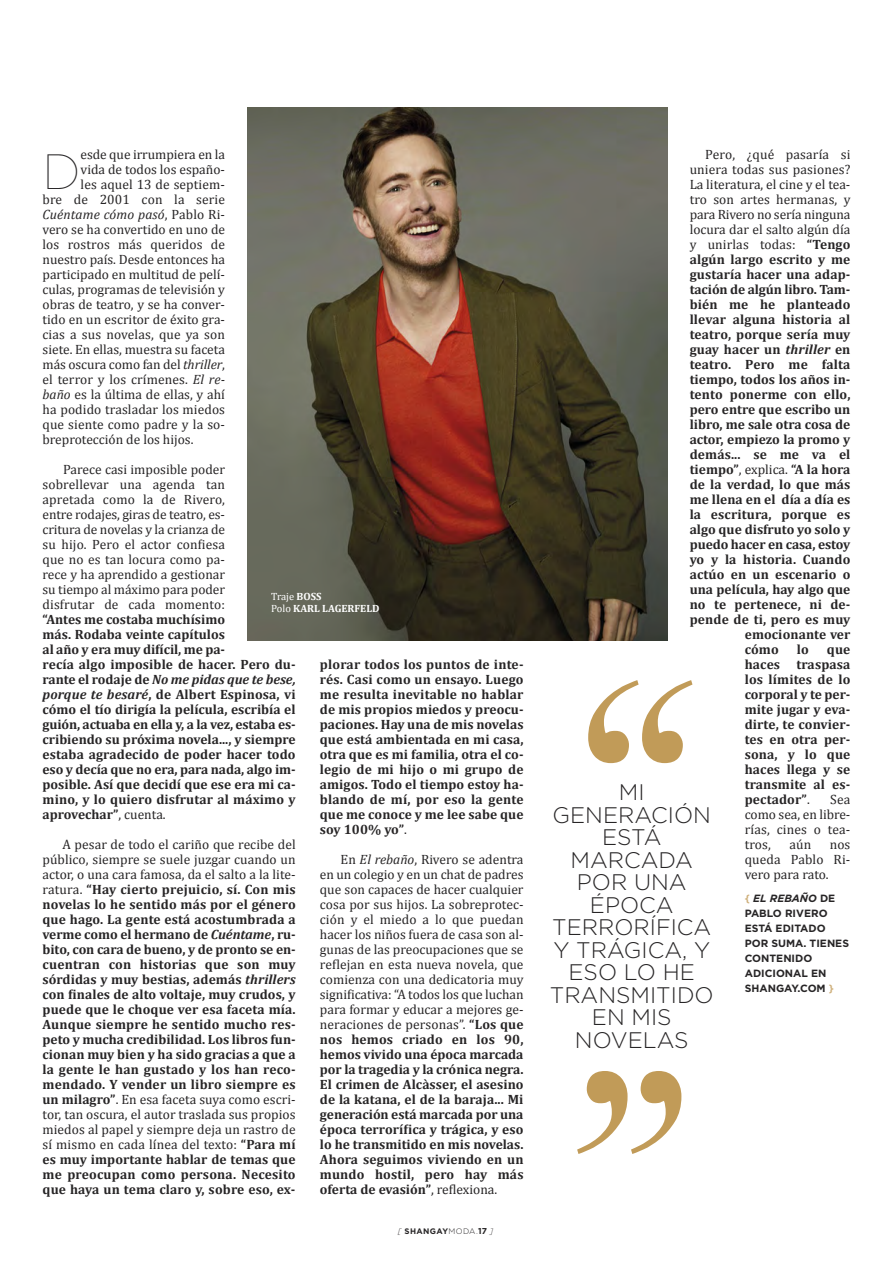
<style>
.page{position:relative;width:893px;height:1263px;background:#fff}
.page>*{position:absolute;margin:0;border:0;box-sizing:border-box;transform-origin:0 0}
.t1{font:italic 343.05px "Didot";color:#c19b58}
.t2{font:100 49.5px "Gotham";color:#272526}
.t3{font:300 22.5px/22.5px "Gotham";color:#272526;text-align:center}
.t4{font:700 13.5px/15px "Cambria";color:#272526;text-align:justify}
.t5{font:13.5px/15px "Cambria";color:#272526;text-align:justify}
.t6{font:italic 13.5px "Cambria";letter-spacing:.01em;color:#272526}
.t7{font:700 10.5px/15px "Gotham";color:#272526}
.t8{font:700 10.5px "Cambria";color:#fff}
.t9{font:10.5px "Cambria";letter-spacing:-.01em;color:#fff}
.t10{font:700 7.95px "Gotham";letter-spacing:.05em;color:#272526}
.s1{font-style:normal}
.s2{font-style:italic}
.s3{font-weight:400}
.s4{font-weight:700}
.s5{font-weight:300;font-style:italic}
.s6{font-weight:300}
.s7{font-size:8.55px}
.s8{color:#ceaf7a}
</style>
<div class="page">
<img style="left:248px;top:108px;width:419px;height:532px">
<p class="t2" style="left:43px;top:154px;width:40px">D</p>
<p class="t5" style="left:81px;top:147px;width:146px">esde que irrumpiera en la</p>
<p class="t5" style="left:81px;top:162px;width:146px">vida de todos los españo-</p>
<p class="t5" style="left:81px;top:177px;width:146px">les aquel 13 de septiem-</p>
<p class="t5" style="left:43px;top:192px;width:184px">bre de 2001 con la serie</p>
<p class="t6" style="left:43px;top:206px;width:184px">Cuéntame cómo pasó<span class="s1">, Pablo Ri-</span></p>
<p class="t5" style="left:43px;top:222px;width:184px">vero se ha convertido en uno de</p>
<p class="t5" style="left:43px;top:237px;width:184px">los rostros más queridos de</p>
<p class="t5" style="left:43px;top:252px;width:184px">nuestro país. Desde entonces ha</p>
<p class="t5" style="left:43px;top:267px;width:184px">participado en multitud de pelí-</p>
<p class="t5" style="left:43px;top:282px;width:184px">culas, programas de televisión y</p>
<p class="t5" style="left:43px;top:297px;width:184px">obras de teatro, y se ha conver-</p>
<p class="t5" style="left:43px;top:312px;width:184px">tido en un escritor de éxito gra-</p>
<p class="t5" style="left:43px;top:327px;width:184px">cias a sus novelas, que ya son</p>
<p class="t5" style="left:43px;top:342px;width:184px">siete. En ellas, muestra su faceta</p>
<p class="t5" style="left:43px;top:357px;width:184px">más oscura como fan del <span class="s2">thriller</span>,</p>
<p class="t5" style="left:43px;top:372px;width:184px">el terror y los crímenes. <span class="s2">El re-</span></p>
<p class="t5" style="left:43px;top:387px;width:184px"><span class="s2">baño</span> es la última de ellas, y ahí</p>
<p class="t5" style="left:43px;top:402px;width:184px">ha podido trasladar los miedos</p>
<p class="t5" style="left:43px;top:417px;width:184px">que siente como padre y la so-</p>
<p class="t5" style="left:43px;top:432px;width:152px">breprotección de los hijos.</p>
<p class="t4" style="left:43px;top:462px;width:255px;text-align:left;text-indent:21px"><span class="s3">Parece casi imposible poder<br>sobrellevar una agenda tan<br>apretada como la de Rivero,<br>entre rodajes, giras de teatro, es-<br>critura de novelas y la crianza de<br>su hijo. Pero el actor confiesa<br>que no es tan locura como pa-<br>rece y ha aprendido a gestionar<br>su tiempo al máximo para poder<br>disfrutar de cada momento:<br></span>“Antes me costaba muchísimo<br>más. Rodaba veinte capítulos<br>al año y era muy difícil, me pa-<br>recía algo imposible de hacer. Pero du&shy;rante el rodaje de <span class="s2">No me pidas que te bese, porque te besaré</span>, de Albert Espinosa, vi cómo el tío dirigía la película, escribía el guión, actuaba en ella y, a la vez, estaba es&shy;cribiendo su próxima novela..., y siempre estaba agradecido de poder hacer todo eso y decía que no era, para nada, algo im&shy;posible. Así que decidí que ese era mi ca&shy;mino, y lo quiero disfrutar al máximo y aprovechar”<span class="s3">, cuenta.</span></p>
<p class="t4" style="left:43px;top:837px;width:255px;text-indent:20px"><span class="s3">A pesar de todo el cariño que recibe del público, siempre se suele juzgar cuando un actor, o una cara famosa, da el salto a la lite&shy;ratura.</span> “Hay cierto prejuicio, sí. Con mis novelas lo he sentido más por el género que hago. La gente está acostumbrada a verme como el hermano de <span class="s2">Cuéntame</span>, ru&shy;bito, con cara de bueno, y de pronto se en&shy;cuentran con historias que son muy sórdidas y muy bestias, además <span class="s2">thrillers </span>con finales de alto voltaje, muy crudos, y puede que le choque ver esa faceta mía.<br>Aunque siempre he sentido mucho res&shy;peto y mucha credibilidad. Los libros fun&shy;cionan muy bien y ha sido gracias a que a la gente le han gustado y los han reco&shy;mendado. Y vender un libro siempre es un milagro”<span class="s3">. En esa faceta suya como escri&shy;tor, tan oscura, el autor traslada sus propios miedos al papel y siempre deja un rastro de sí mismo en cada línea del texto:</span> “Para mí es muy importante hablar de temas que me preocupan como persona. Necesito que haya un tema claro y, sobre eso, ex-</p>
<p class="t9" style="left:271px;top:590px;width:52px">Traje <span class="s4">BOSS</span></p>
<p class="t8" style="left:271px;top:602px;width:110px"><span class="s3">Polo</span> KARL LAGERFELD</p>
<p class="t4" style="left:320px;top:657px;width:205px">plorar todos los puntos de inte&shy;rés. Casi como un ensayo. Luego me resulta inevitable no hablar de mis propios miedos y preocu&shy;paciones. Hay una de mis novelas que está ambientada en mi casa, otra que es mi familia, otra el co&shy;legio de mi hijo o mi grupo de amigos. Todo el tiempo estoy ha&shy;blando de mí, por eso la gente que me conoce y me lee sabe que soy 100% yo”<span class="s3">.</span></p>
<p class="t5" style="left:320px;top:852px;width:205px;text-indent:21px">En <span class="s2">El rebaño</span>, Rivero se adentra en un colegio y en un chat de padres que son capaces de hacer cualquier cosa por sus hijos. La sobreprotec&shy;ción y el miedo a lo que puedan hacer los niños fuera de casa son al&shy;gunas de las preocupaciones que se reflejan en esta nueva novela, que comienza con una dedicatoria muy significativa: “A todos los que luchan para formar y educar a mejores ge&shy;neraciones de personas”. <span class="s4">“Los que nos hemos criado en los 90, hemos vivido una época marcada por la tragedia y la crónica negra.<br>El crimen de Alcàsser, el asesino de la katana, el de la baraja... Mi generación está marcada por una época terrorífica y trágica, y eso lo he transmitido en mis novelas.<br>Ahora seguimos viviendo en un mundo hostil, pero hay más oferta de evasión”</span>, reflexiona.</p>
<p class="t10" style="left:398px;top:1227px;width:97px"><span class="s5">[</span> SHANGAY<span class="s6">MODA.</span><span class="s7">17</span> <span class="s5">]</span></p>
<p class="t5" style="left:705px;top:147px;width:147px">Pero, ¿qué pasaría si</p>
<p class="t5" style="left:690px;top:162px;width:162px">uniera todas sus pasiones?</p>
<p class="t5" style="left:690px;top:177px;width:162px">La literatura, el cine y el tea-</p>
<p class="t5" style="left:690px;top:192px;width:162px">tro son artes hermanas, y</p>
<p class="t5" style="left:690px;top:207px;width:162px">para Rivero no sería ninguna</p>
<p class="t5" style="left:690px;top:222px;width:162px">locura dar el salto algún día</p>
<p class="t5" style="left:690px;top:237px;width:162px">y unirlas todas: <span class="s4">“Tengo</span></p>
<p class="t4" style="left:690px;top:252px;width:162px">algún largo escrito y me</p>
<p class="t4" style="left:690px;top:267px;width:162px">gustaría hacer una adap-</p>
<p class="t4" style="left:690px;top:282px;width:162px">tación de algún libro. Tam-</p>
<p class="t4" style="left:690px;top:297px;width:162px">bién me he planteado</p>
<p class="t4" style="left:690px;top:312px;width:162px">llevar alguna historia al</p>
<p class="t4" style="left:690px;top:327px;width:162px">teatro, porque sería muy</p>
<p class="t4" style="left:690px;top:342px;width:162px">guay hacer un <span class="s2">thriller</span> en</p>
<p class="t4" style="left:690px;top:357px;width:162px">teatro. Pero me falta</p>
<p class="t4" style="left:690px;top:372px;width:162px">tiempo, todos los años in-</p>
<p class="t4" style="left:690px;top:387px;width:162px">tento ponerme con ello,</p>
<p class="t4" style="left:690px;top:402px;width:162px">pero entre que escribo un</p>
<p class="t4" style="left:690px;top:417px;width:162px">libro, me sale otra cosa de</p>
<p class="t4" style="left:690px;top:432px;width:162px">actor, empiezo la promo y</p>
<p class="t4" style="left:690px;top:447px;width:162px">demás... se me va el</p>
<p class="t4" style="left:690px;top:462px;width:162px">tiempo”<span class="s3">, explica.</span> “A la hora</p>
<p class="t4" style="left:690px;top:477px;width:162px">de la verdad, lo que más</p>
<p class="t4" style="left:690px;top:492px;width:162px">me llena en el día a día es</p>
<p class="t4" style="left:690px;top:507px;width:162px">la escritura, porque es</p>
<p class="t4" style="left:690px;top:522px;width:162px">algo que disfruto yo solo y</p>
<p class="t4" style="left:690px;top:537px;width:162px">puedo hacer en casa, estoy</p>
<p class="t4" style="left:690px;top:552px;width:162px">yo y la historia. Cuando</p>
<p class="t4" style="left:690px;top:567px;width:162px">actúo en un escenario o</p>
<p class="t4" style="left:690px;top:582px;width:162px">una película, hay algo que</p>
<p class="t4" style="left:690px;top:597px;width:162px">no te pertenece, ni de-</p>
<p class="t4" style="left:690px;top:612px;width:162px">pende de ti, pero es muy</p>
<p class="t4" style="left:745px;top:627px;width:107px">emocionante ver</p>
<p class="t4" style="left:745px;top:642px;width:36px">cómo</p>
<p class="t4" style="left:797px;top:642px;width:13px">lo</p>
<p class="t4" style="left:745px;top:642px;width:107px;text-indent:82px">que haces traspasa los límites de lo corporal y te per&shy;mite jugar y eva&shy;dirte, te convier&shy;tes en otra per&shy;sona, y lo que haces llega y se transmite al es&shy;pectador”<span class="s3">.</span></p>
<p class="t1" style="left:528px;top:618px;width:154px">“</p>
<p class="t3" style="left:550px;top:783px;width:165px">MI<br>GENERACIÓN<br>ESTÁ<br>MARCADA<br>POR UNA<br>ÉPOCA<br>TERRORÍFICA<br>Y TRÁGICA, Y<br>ESO LO HE<br>TRANSMITIDO<br>EN MIS<br>NOVELAS</p>
<p class="t5" style="left:745px;top:792px;width:107px;text-indent:86px">Sea como sea, en libre&shy;rías, cines o tea&shy;tros,</p>
<p class="t5" style="left:789px;top:837px;width:23px">aún</p>
<p class="t5" style="left:745px;top:837px;width:107px;text-indent:85px">nos queda Pablo Ri&shy;vero para rato.</p>
<p class="t7" style="left:745px;top:891px;width:106px"><span class="s8">{</span> <span class="s2">EL REBAÑO</span> DE<br>PABLO RIVERO<br>ESTÁ EDITADO<br>POR SUMA. TIENES<br>CONTENIDO</p>
<p class="t7" style="left:745px;top:966px;width:91px">ADICIONAL EN<br>SHANGAY.COM <span class="s8">}</span></p>
<p class="t1" style="left:742px;top:1216px;width:154px;rotate:-180deg">“</p>
</div>
